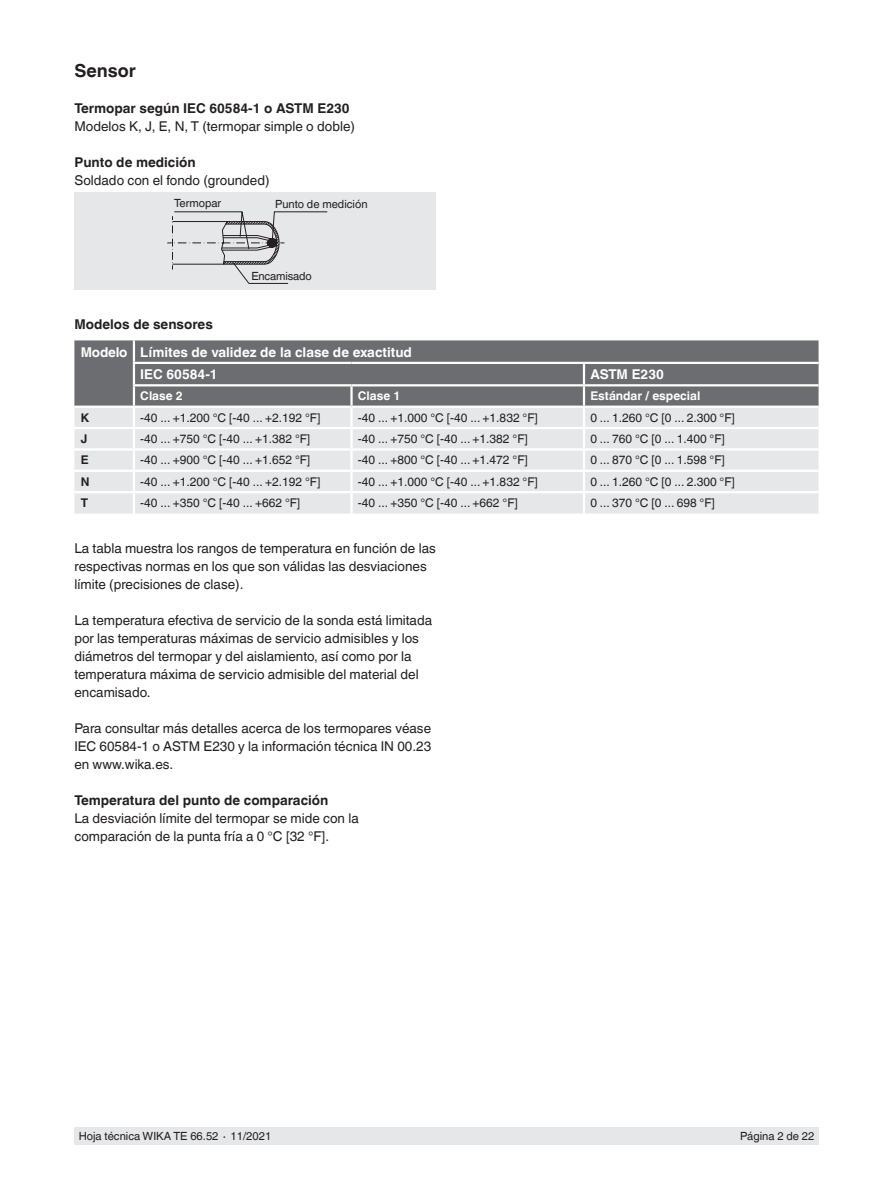
<style>
.page{position:relative;width:893px;height:1188px;background:#fff}
.page>*{position:absolute;margin:0;border:0;box-sizing:border-box;transform-origin:0 0}
.t1{font:700 18px "Helvetica World";color:#231f20}
.t2{font:13.5px/18px "Helvetica World";color:#231f20}
.t3{font:700 13.5px "Helvetica World";color:#231f20}
.t4{font:700 13.5px/22.5px "Helvetica World";color:#fff}
.t5{font:12px "Helvetica World";color:#231f20}
.t6{font:700 12px "Helvetica World";color:#fff}
.t7{font:700 12px "Helvetica World";color:#231f20}
.t8{font:11.25px "Helvetica World";color:#231f20}
</style>
<div class="page">
<div style="left:74px;top:1128px;width:745px;height:17px;background:#e6e7e9"></div>
<div style="left:74px;top:340px;width:745px;height:66px;background:#6c6d70"></div>
<div style="left:74px;top:408px;width:745px;height:106px;background:#e6e7e9"></div>
<hr style="left:133px;top:340px;width:2px;height:22px;background:#fff">
<hr style="left:133px;top:362px;width:218px;height:2px;background:#fff">
<hr style="left:133px;top:364px;width:2px;height:20px;background:#fff">
<hr style="left:351px;top:362px;width:233px;height:2px;background:#fff">
<hr style="left:584px;top:362px;width:235px;height:2px;background:#fff">
<hr style="left:583px;top:364px;width:2px;height:20px;background:#fff">
<hr style="left:133px;top:384px;width:218px;height:2px;background:#fff">
<hr style="left:133px;top:386px;width:2px;height:20px;background:#fff">
<hr style="left:351px;top:384px;width:233px;height:2px;background:#fff">
<hr style="left:350px;top:386px;width:3px;height:20px;background:#fff">
<hr style="left:584px;top:384px;width:235px;height:2px;background:#fff">
<hr style="left:583px;top:386px;width:2px;height:20px;background:#fff">
<hr style="left:74px;top:427px;width:60px;height:2px;background:#fff">
<hr style="left:74px;top:448px;width:60px;height:3px;background:#fff">
<hr style="left:74px;top:470px;width:60px;height:2px;background:#fff">
<hr style="left:74px;top:491px;width:60px;height:2px;background:#fff">
<hr style="left:134px;top:427px;width:217px;height:2px;background:#fff">
<hr style="left:134px;top:448px;width:217px;height:3px;background:#fff">
<hr style="left:133px;top:493px;width:2px;height:21px;background:#fff">
<hr style="left:134px;top:470px;width:217px;height:2px;background:#fff">
<svg style="left:133px;top:408px;width:2px;height:83px"></svg>
<hr style="left:134px;top:491px;width:217px;height:2px;background:#fff">
<hr style="left:350px;top:408px;width:3px;height:19px;background:#fff">
<hr style="left:351px;top:427px;width:233px;height:2px;background:#fff">
<hr style="left:350px;top:429px;width:3px;height:19px;background:#fff">
<hr style="left:350px;top:493px;width:3px;height:21px;background:#fff">
<hr style="left:350px;top:472px;width:3px;height:19px;background:#fff">
<hr style="left:351px;top:491px;width:233px;height:2px;background:#fff">
<hr style="left:351px;top:448px;width:233px;height:3px;background:#fff">
<hr style="left:350px;top:451px;width:3px;height:19px;background:#fff">
<hr style="left:351px;top:470px;width:233px;height:2px;background:#fff">
<hr style="left:584px;top:427px;width:235px;height:2px;background:#fff">
<hr style="left:583px;top:493px;width:2px;height:21px;background:#fff">
<hr style="left:584px;top:491px;width:235px;height:2px;background:#fff">
<hr style="left:584px;top:448px;width:235px;height:3px;background:#fff">
<svg style="left:583px;top:408px;width:2px;height:83px"></svg>
<hr style="left:584px;top:470px;width:235px;height:2px;background:#fff">
<div style="left:74px;top:192px;width:362px;height:98px;background:#e6e7e9"></div>
<svg style="left:167px;top:211px;width:161px;height:73px"></svg>
<h1 class="t1" style="left:74px;top:60px;width:63px">Sensor</h1>
<p class="t3" style="left:74px;top:100px;width:277px">Termopar según IEC 60584-1 o ASTM E230</p>
<p class="t2" style="left:74px;top:117px;width:282px">Modelos K, J, E, N, T (termopar simple o doble)</p>
<p class="t3" style="left:74px;top:154px;width:123px">Punto de medición</p>
<p class="t2" style="left:74px;top:171px;width:197px">Soldado con el fondo (grounded)</p>
<p class="t8" style="left:174px;top:197px;width:49px">Termopar</p>
<p class="t8" style="left:275px;top:198px;width:94px">Punto de medición</p>
<p class="t8" style="left:251px;top:269px;width:62px">Encamisado</p>
<p class="t3" style="left:74px;top:316px;width:140px">Modelos de sensores</p>
<p class="t4" style="left:140px;top:341px;width:273px;text-indent:-60px">Modelo Límites de validez de la clase de exactitud<br>IEC 60584-1</p>
<p class="t4" style="left:590px;top:363px;width:75px">ASTM E230</p>
<p class="t6" style="left:140px;top:389px;width:44px">Clase 2</p>
<p class="t6" style="left:358px;top:389px;width:44px">Clase 1</p>
<p class="t6" style="left:590px;top:389px;width:112px">Estándar / especial</p>
<p class="t7" style="left:81px;top:411px;width:10px">K</p>
<p class="t5" style="left:140px;top:411px;width:181px">-40 ... +1.200 °C [-40 ... +2.192 °F]</p>
<p class="t5" style="left:358px;top:411px;width:181px">-40 ... +1.000 °C [-40 ... +1.832 °F]</p>
<p class="t5" style="left:590px;top:411px;width:146px">0 ... 1.260 °C [0 ... 2.300 °F]</p>
<p class="t7" style="left:81px;top:432px;width:8px">J</p>
<p class="t5" style="left:140px;top:432px;width:171px">-40 ... +750 °C [-40 ... +1.382 °F]</p>
<p class="t5" style="left:358px;top:432px;width:171px">-40 ... +750 °C [-40 ... +1.382 °F]</p>
<p class="t5" style="left:590px;top:432px;width:136px">0 ... 760 °C [0 ... 1.400 °F]</p>
<p class="t7" style="left:81px;top:453px;width:9px">E</p>
<p class="t5" style="left:140px;top:453px;width:171px">-40 ... +900 °C [-40 ... +1.652 °F]</p>
<p class="t5" style="left:358px;top:453px;width:171px">-40 ... +800 °C [-40 ... +1.472 °F]</p>
<p class="t5" style="left:590px;top:453px;width:136px">0 ... 870 °C [0 ... 1.598 °F]</p>
<p class="t7" style="left:81px;top:475px;width:10px">N</p>
<p class="t5" style="left:140px;top:475px;width:181px">-40 ... +1.200 °C [-40 ... +2.192 °F]</p>
<p class="t5" style="left:358px;top:475px;width:181px">-40 ... +1.000 °C [-40 ... +1.832 °F]</p>
<p class="t5" style="left:590px;top:475px;width:146px">0 ... 1.260 °C [0 ... 2.300 °F]</p>
<p class="t7" style="left:81px;top:496px;width:9px">T</p>
<p class="t5" style="left:140px;top:496px;width:161px">-40 ... +350 °C [-40 ... +662 °F]</p>
<p class="t5" style="left:358px;top:496px;width:161px">-40 ... +350 °C [-40 ... +662 °F]</p>
<p class="t5" style="left:590px;top:496px;width:126px">0 ... 370 °C [0 ... 698 °F]</p>
<p class="t2" style="left:74px;top:540px;width:363px">La tabla muestra los rangos de temperatura en función de las respectivas normas en los que son válidas las desviaciones límite (precisiones de clase).</p>
<p class="t2" style="left:74px;top:611px;width:359px">La temperatura efectiva de servicio de la sonda está limitada por las temperaturas máximas de servicio admisibles y los diámetros del termopar y del aislamiento, así como por la temperatura máxima de servicio admisible del material del encamisado.</p>
<p class="t2" style="left:74px;top:719px;width:358px;text-align:justify">Para consultar más detalles acerca de los termopares véase IEC 60584-1 o ASTM E230 y la información técnica IN 00.23 en www.wika.es.</p>
<p class="t3" style="left:74px;top:793px;width:256px">Temperatura del punto de comparación</p>
<p class="t2" style="left:74px;top:809px;width:286px">La desviación límite del termopar se mide con la comparación de la punta fría a 0 °C [32 °F].</p>
<p class="t8" style="left:79px;top:1130px;width:194px">Hoja técnica WIKA TE 66.52 ∙ 11/2021</p>
<p class="t8" style="left:740px;top:1130px;width:76px">Página 2 de 22</p>
</div>
